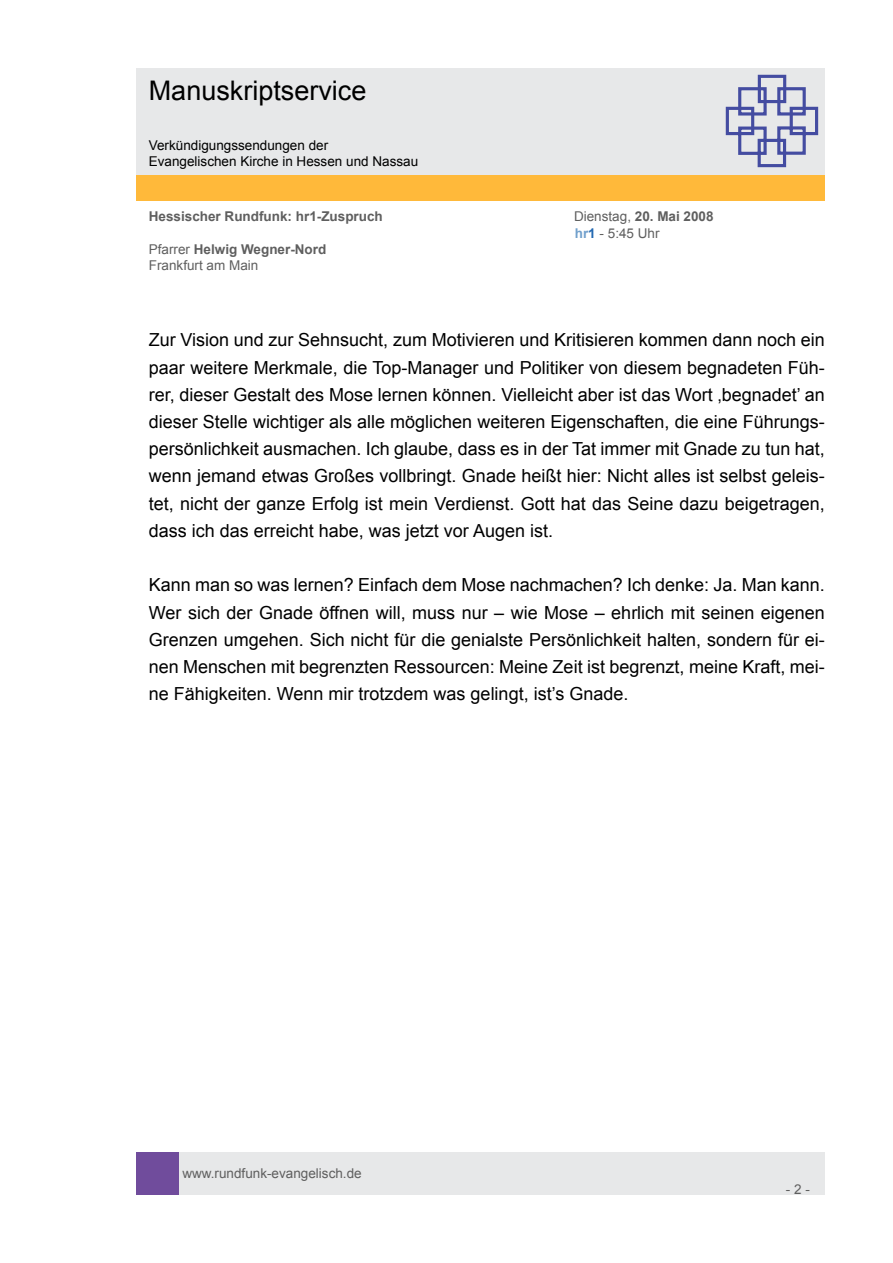
<style>
.page{position:relative;width:893px;height:1263px;background:#fff}
.page>*{position:absolute;margin:0;border:0;box-sizing:border-box;transform-origin:0 0}
.t1{font:27px "Arial";color:#000}
.t2{font:18px/27.2px "Arial";color:#000;text-align:justify}
.t3{font:13.5px/16.2px "Arial";color:#5f5f5f}
.t4{font:13.5px/16.2px "Arial";color:#000}
.t5{font:700 13.5px "Arial";color:#5f5f5f}
.s1{font-weight:700}
.s2{font-weight:700;color:#71a0cc}
.s3{font-weight:700;color:#2369b2}
</style>
<div class="page">
<div style="left:179px;top:1152px;width:646px;height:43px;background:#e7e8e9"></div>
<div style="left:136px;top:1152px;width:43px;height:43px;background:#704c9c"></div>
<div style="left:136px;top:175px;width:689px;height:26px;background:#ffb93a"></div>
<div style="left:136px;top:68px;width:689px;height:106px;background:#e7e8e9"></div>
<svg style="left:725px;top:74px;width:94px;height:94px"></svg>
<h1 class="t1" style="left:149px;top:73px;width:219px">Manuskriptservice</h1>
<p class="t4" style="left:149px;top:137px;width:271px">Verkündigungssendungen der<br>Evangelischen Kirche in Hessen und Nassau</p>
<p class="t5" style="left:149px;top:208px;width:236px">Hessischer Rundfunk: hr1-Zuspruch</p>
<p class="t3" style="left:574px;top:209px;width:141px">Dienstag, <span class="s1">20. Mai 2008 </span><span class="s2">hr</span><span class="s3">1</span> - 5:45 Uhr</p>
<p class="t3" style="left:149px;top:241px;width:179px">Pfarrer <span class="s1">Helwig Wegner-Nord<br></span>Frankfurt am Main</p>
<p class="t2" style="left:149px;top:327px;width:678px">Zur Vision und zur Sehnsucht, zum Motivieren und Kritisieren kommen dann noch ein paar weitere Merkmale, die Top-Manager und Politiker von diesem begnadeten Füh&shy;rer, dieser Gestalt des Mose lernen können. Vielleicht aber ist das Wort ‚begnadet’ an dieser Stelle wichtiger als alle möglichen weiteren Eigenschaften, die eine Führungs&shy;persönlichkeit ausmachen. Ich glaube, dass es in der Tat immer mit Gnade zu tun hat, wenn jemand etwas Großes vollbringt. Gnade heißt hier: Nicht alles ist selbst geleis&shy;tet, nicht der ganze Erfolg ist mein Verdienst. Gott hat das Seine dazu beigetragen, dass ich das erreicht habe, was jetzt vor Augen ist.</p>
<p class="t2" style="left:149px;top:572px;width:678px">Kann man so was lernen? Einfach dem Mose nachmachen? Ich denke: Ja. Man kann.<br>Wer sich der Gnade öffnen will, muss nur – wie Mose – ehrlich mit seinen eigenen Grenzen umgehen. Sich nicht für die genialste Persönlichkeit halten, sondern für ei&shy;nen Menschen mit begrenzten Ressourcen: Meine Zeit ist begrenzt, meine Kraft, mei&shy;ne Fähigkeiten. Wenn mir trotzdem was gelingt, ist’s Gnade.</p>
<p class="t3" style="left:182px;top:1165px;width:181px">www.rundfunk-evangelisch.de</p>
<p class="t3" style="left:786px;top:1181px;width:26px">- -</p>
</div>
